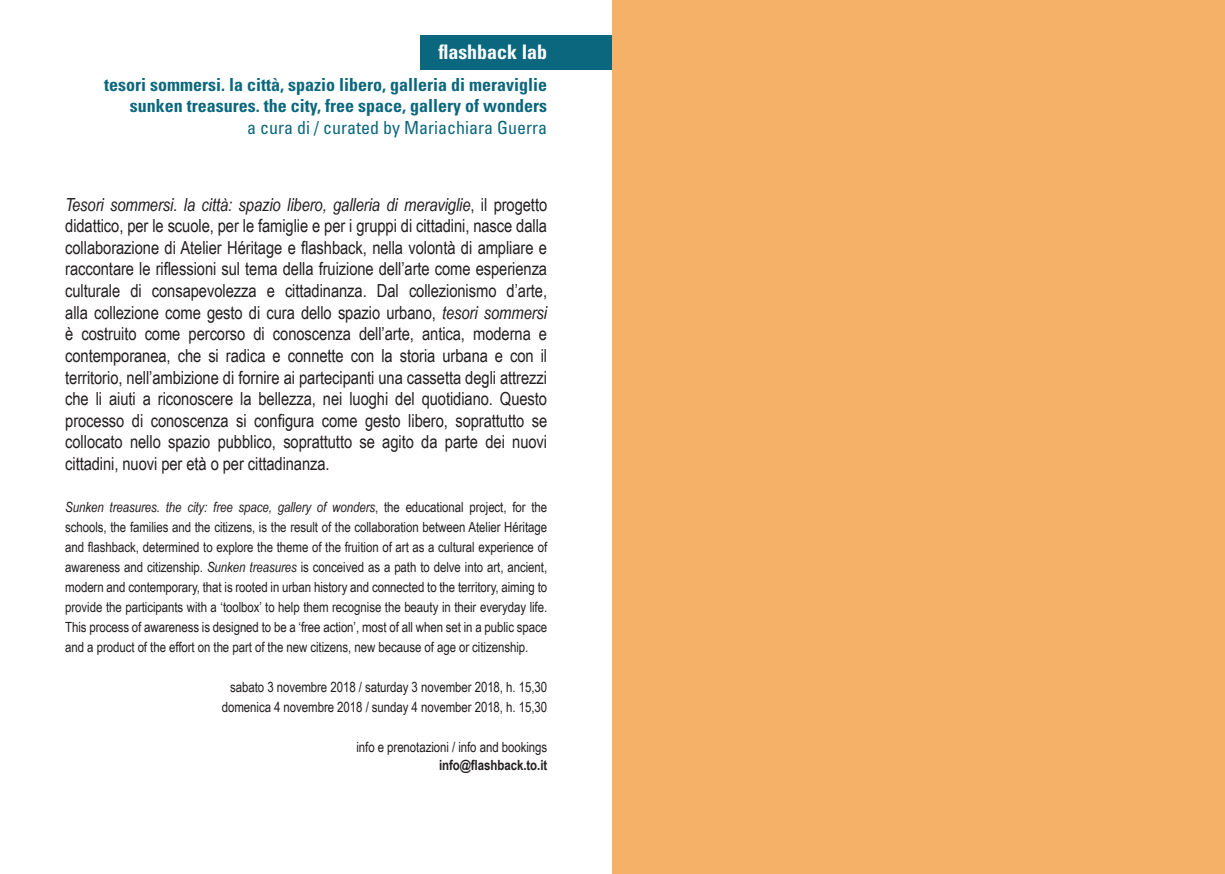
<style>
.page{position:relative;width:1225px;height:874px;background:#fff}
.page>*{position:absolute;margin:0;border:0;box-sizing:border-box;transform-origin:0 0}
.t1{font:700 condensed 20px "Univers";color:#fff}
.t2{font:18px/21.6px "Arial Narrow";letter-spacing:-.005em;color:#231f20;text-align:justify}
.t3{font:700 condensed 18px/21.6px "Univers";color:#0b677d;text-align:right}
.t4{font:condensed 18px "Univers";color:#0b677d}
.t5{font:14px/20px "Arial Narrow";letter-spacing:-.005em;color:#231f20;text-align:justify}
.t6{font:700 14px "Arial Narrow";letter-spacing:-.005em;color:#231f20}
.s1{font-style:italic}
</style>
<div class="page">
<div style="left:420px;top:36px;width:192px;height:34px;background:#0b677d"></div>
<div style="left:612px;top:0;width:613px;height:873px;background:#f6b169"></div>
<p class="t1" style="left:438px;top:40px;width:110px">flashback lab</p>
<p class="t3" style="left:104px;top:73px;width:444px">tesori sommersi. la città, spazio libero, galleria di meraviglie sunken treasures. the city, free space, gallery of wonders</p>
<p class="t4" style="left:247px;top:116px;width:301px">a cura di / curated by Mariachiara Guerra</p>
<p class="t2" style="left:65px;top:193px;width:483px"><span class="s1">Tesori sommersi. la città: spazio libero, galleria di meraviglie</span>, il progetto didattico, per le scuole, per le famiglie e per i gruppi di cittadini, nasce dalla collaborazione di Atelier Héritage e flashback, nella volontà di ampliare e raccontare le riflessioni sul tema della fruizione dell’arte come esperienza culturale di consapevolezza e cittadinanza. Dal collezionismo d’arte, alla collezione come gesto di cura dello spazio urbano, <span class="s1">tesori sommersi </span>è costruito come percorso di conoscenza dell’arte, antica, moderna e contemporanea, che si radica e connette con la storia urbana e con il territorio, nell’ambizione di fornire ai partecipanti una cassetta degli attrezzi che li aiuti a riconoscere la bellezza, nei luoghi del quotidiano. Questo processo di conoscenza si configura come gesto libero, soprattutto se collocato nello spazio pubblico, soprattutto se agito da parte dei nuovi cittadini, nuovi per età o per cittadinanza.</p>
<p class="t5" style="left:65px;top:496px;width:483px"><span class="s1">Sunken treasures. the city: free space, gallery of wonders</span>, the educational project, for the schools, the families and the citizens, is the result of the collaboration between Atelier Héritage and flashback, determined to explore the theme of the fruition of art as a cultural experience of awareness and citizenship. <span class="s1">Sunken treasures</span> is conceived as a path to delve into art, ancient, modern and contemporary, that is rooted in urban history and connected to the territory, aiming to provide the participants with a ‘toolbox’ to help them recognise the beauty in their everyday life.<br>This process of awareness is designed to be a ‘free action’, most of all when set in a public space and a product of the effort on the part of the new citizens, new because of age or citizenship.</p>
<p class="t5" style="left:222px;top:676px;width:327px;text-align:center">sabato 3 novembre 2018 / saturday 3 november 2018, h. 15,30 domenica 4 novembre 2018 / sunday 4 november 2018, h. 15,30</p>
<p class="t5" style="left:356px;top:736px;width:192px">info e prenotazioni / info and bookings</p>
<p class="t6" style="left:439px;top:756px;width:110px">info@flashback.to.it</p>
</div>
